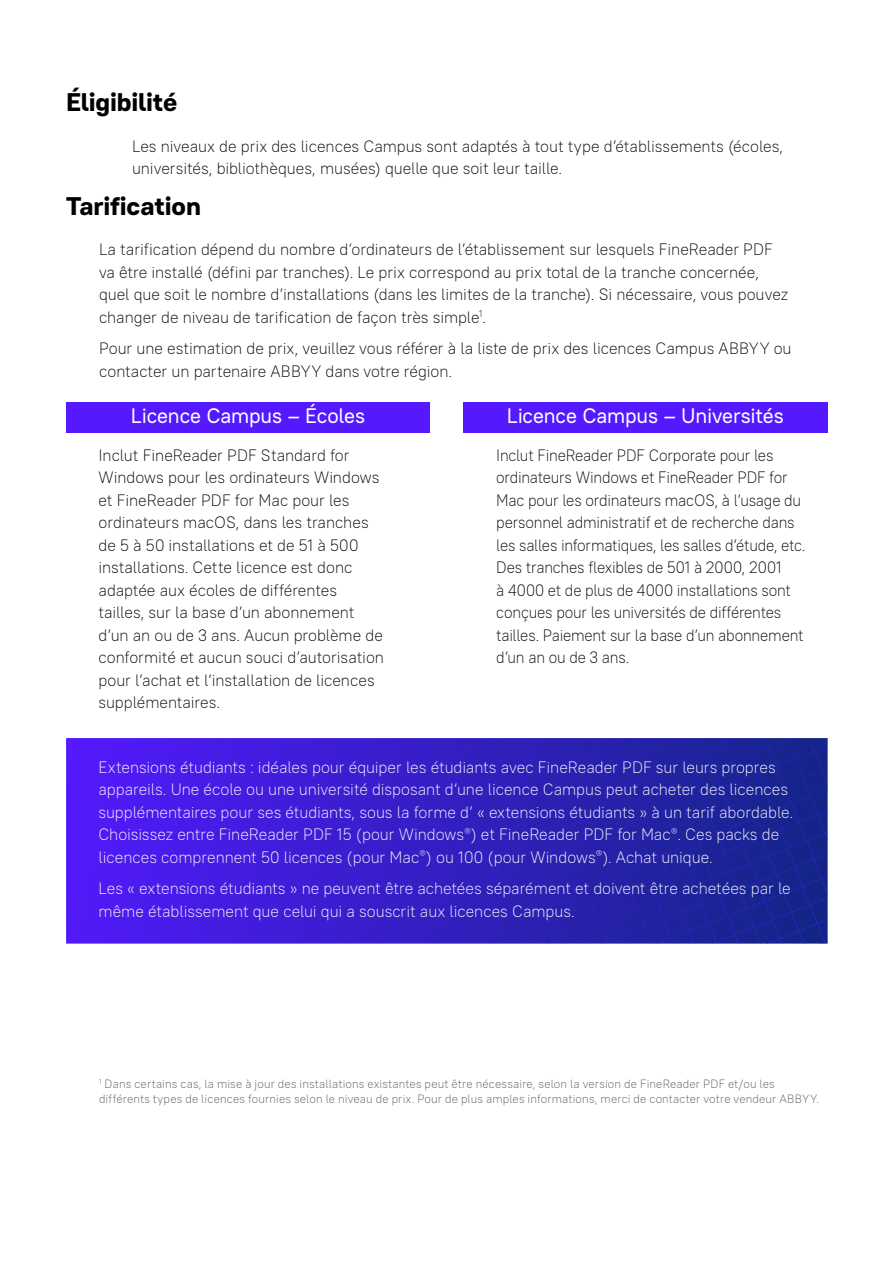
<style>
.page{position:relative;width:893px;height:1263px;background:#fff}
.page>*{position:absolute;margin:0;border:0;box-sizing:border-box;transform-origin:0 0}
.t1{font:700 25.5px "PT Root";letter-spacing:-.005em;color:#000}
.t2{font:21px "PT Root";letter-spacing:-.005em;color:#fff}
.t3{font:200 16.5px/22.5px "PT Root";letter-spacing:-.005em;color:#000}
.t4{font:200 16.5px/22.5px "PT Root";letter-spacing:-.005em;color:#fff}
.t5{font:200 16.5px/22.5px "PT Root";letter-spacing:-.005em;color:#000;scale:.96 1}
.t6{font:200 12px/15px "PT Root";letter-spacing:.01em;color:#575756}
</style>
<div class="page">
<svg style="left:66px;top:738px;width:762px;height:206px;background:#331fc1"></svg>
<div style="left:66px;top:402px;width:364px;height:31px;background:#5519ff"></div>
<div style="left:463px;top:402px;width:365px;height:31px;background:#5519ff"></div>
<h1 class="t1" style="left:66px;top:86px;width:113px">Éligibilité</h1>
<p class="t3" style="left:132px;top:134px;width:653px">Les niveaux de prix des licences Campus sont adaptés à tout type d’établissements (écoles, universités, bibliothèques, musées) quelle que soit leur taille.</p>
<h1 class="t1" style="left:66px;top:189px;width:136px">Tarification</h1>
<p class="t3" style="left:99px;top:238px;width:690px">La tarification dépend du nombre d’ordinateurs de l’établissement sur lesquels FineReader PDF va être installé (défini par tranches). Le prix correspond au prix total de la tranche concernée, quel que soit le nombre d’installations (dans les limites de la tranche). Si nécessaire, vous pouvez changer de niveau de tarification de façon très simple<sup>1</sup>.</p>
<p class="t3" style="left:99px;top:337px;width:694px">Pour une estimation de prix, veuillez vous référer à la liste de prix des licences Campus ABBYY ou contacter un partenaire ABBYY dans votre région.</p>
<p class="t2" style="left:131px;top:402px;width:236px">Licence Campus – Écoles</p>
<p class="t3" style="left:99px;top:443px;width:287px">Inclut FineReader PDF Standard for Windows pour les ordinateurs Windows et FineReader PDF for Mac pour les ordinateurs macOS, dans les tranches de 5 à 50 installations et de 51 à 500 installations. Cette licence est donc adaptée aux écoles de différentes tailles, sur la base d’un abonnement d’un an ou de 3 ans. Aucun problème de conformité et aucun souci d’autorisation pour l’achat et l’installation de licences supplémentaires.</p>
<p class="t2" style="left:507px;top:402px;width:278px">Licence Campus – Universités</p>
<p class="t5" style="left:496px;top:443px;width:324px">Inclut FineReader PDF Corporate pour les ordinateurs Windows et FineReader PDF for Mac pour les ordinateurs macOS, à l’usage du personnel administratif et de recherche dans les salles informatiques, les salles d’étude, etc.<br>Des tranches flexibles de 501 à 2000, 2001<br>à 4000 et de plus de 4000 installations sont conçues pour les universités de différentes tailles. Paiement sur la base d’un abonnement d’un an ou de 3 ans.</p>
<p class="t4" style="left:99px;top:755px;width:696px">Extensions étudiants : idéales pour équiper les étudiants avec FineReader PDF sur leurs propres appareils. Une école ou une université disposant d’une licence Campus peut acheter des licences supplémentaires pour ses étudiants, sous la forme d’ « extensions étudiants » à un tarif abordable.<br>Choisissez entre FineReader PDF 15 (pour Windows<sup>®</sup>) et FineReader PDF for Mac<sup>®</sup>. Ces packs de licences comprennent 50 licences (pour Mac<sup>®</sup>) ou 100 (pour Windows<sup>®</sup>). Achat unique.</p>
<p class="t4" style="left:99px;top:877px;width:694px">Les « extensions étudiants » ne peuvent être achetées séparément et doivent être achetées par le même établissement que celui qui a souscrit aux licences Campus.</p>
<p class="t6" style="left:99px;top:1076px;width:721px"><sup>1</sup> Dans certains cas, la mise à jour des installations existantes peut être nécessaire, selon la version de FineReader PDF et/ou les différents types de licences fournies selon le niveau de prix. Pour de plus amples informations, merci de contacter votre vendeur ABBYY.</p>
</div>
